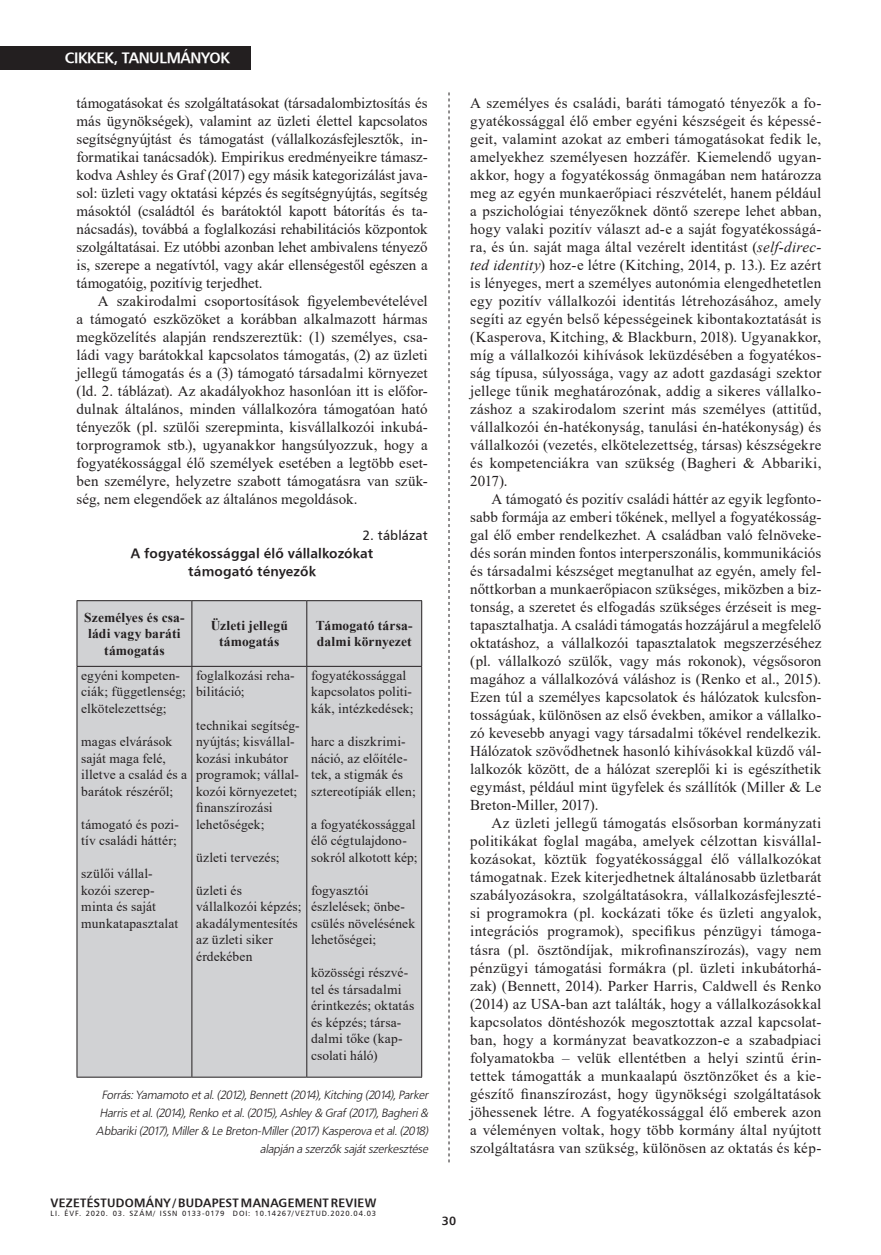
<style>
.page{position:relative;width:881px;height:1255px;background:#fff}
.page>*{position:absolute;margin:0;border:0;box-sizing:border-box;transform-origin:0 0}
.kenyérszöveg_opcioná{font:15px/18px "Times New Roman";letter-spacing:.01em;color:#231f20;text-align:justify}
.kenyérszöveg_tompa{font:15px/18px "Times New Roman";letter-spacing:.005em;color:#231f20;text-align:justify}
.t1{font:15px "H Humanist 777 BT Bold";letter-spacing:-.025em;color:#fff}
.kenyérszöveg_tompa-2{font:13.5px/16.5px "Times New Roman";letter-spacing:.01em;color:#231f20}
.kenyérszöveg_tompa-3{font:700 13.5px/16.5px "Times New Roman";letter-spacing:.01em;color:#231f20;text-align:center}
.Táblázat_cím{font:13.5px/18px "H Humanist 777 BT Bold";letter-spacing:.01em;color:#231f20;text-align:center}
.Táblázat_cím-2{font:13.5px "H Humanist 777 BT";letter-spacing:.005em;color:#231f20}
.kenyérszöveg_opcioná-2{font:italic 12px/18px "Humanist 777 Lt PFL";letter-spacing:.02em;color:#231f20;text-align:right}
.t2{font:12px "H Humanist 777 BT Bold";letter-spacing:.02em;color:#231f20}
.t3{font:7.5px "H Humanist 777 BT";letter-spacing:.105em;color:#231f20}
.s1{font-style:italic}
</style>
<div class="page">
<div style="left:0;top:46px;width:251px;height:23px;background:#231f20"></div>
<svg style="left:448px;top:92px;width:1px;height:1070px"></svg>
<div style="left:78px;top:601px;width:343px;height:475px;background:#d1d2d4"></div>
<hr style="left:77px;top:600px;width:115px;height:1px;background:#231f20">
<hr style="left:77px;top:601px;width:1px;height:65px;background:#231f20">
<hr style="left:192px;top:600px;width:115px;height:1px;background:#231f20">
<hr style="left:191px;top:601px;width:1px;height:65px;background:#231f20">
<hr style="left:307px;top:600px;width:115px;height:1px;background:#231f20">
<hr style="left:306px;top:601px;width:1px;height:65px;background:#231f20">
<hr style="left:421px;top:601px;width:1px;height:65px;background:#231f20">
<hr style="left:77px;top:666px;width:115px;height:1px;background:#231f20">
<hr style="left:77px;top:666px;width:1px;height:410px;background:#231f20">
<hr style="left:192px;top:666px;width:115px;height:1px;background:#231f20">
<hr style="left:191px;top:666px;width:1px;height:410px;background:#231f20">
<hr style="left:307px;top:666px;width:115px;height:1px;background:#231f20">
<hr style="left:306px;top:666px;width:1px;height:410px;background:#231f20">
<hr style="left:421px;top:666px;width:1px;height:410px;background:#231f20">
<hr style="left:77px;top:1076px;width:115px;height:1px;background:#231f20">
<hr style="left:192px;top:1076px;width:115px;height:1px;background:#231f20">
<hr style="left:307px;top:1076px;width:115px;height:1px;background:#231f20">
<p class="t1" style="left:65px;top:49px;width:166px">CIKKEK, TANULMÁNYOK</p>
<p class="kenyérszöveg_tompa" style="left:77px;top:94px;width:352px">támogatásokat és szolgáltatásokat (társadalombiztosítás és más ügynökségek), valamint az üzleti élettel kapcsolatos segítségnyújtást és támogatást (vállalkozásfejlesztők, in&shy;formatikai tanácsadók). Empirikus eredményeikre támasz&shy;kodva Ashley és Graf (2017) egy másik kategorizálást java&shy;sol: üzleti vagy oktatási képzés és segítségnyújtás, segítség másoktól (családtól és barátoktól kapott bátorítás és ta&shy;nácsadás), továbbá a foglalkozási rehabilitációs központok szolgáltatásai. Ez utóbbi azonban lehet ambivalens tényező is, szerepe a negatívtól, vagy akár ellenségestől egészen a támogatóig, pozitívig terjedhet.</p>
<p class="kenyérszöveg_opcioná" style="left:77px;top:292px;width:352px;text-indent:21px">A szakirodalmi csoportosítások figyelembevételével a támogató eszközöket a korábban alkalmazott hármas megközelítés alapján rendszereztük: (1) személyes, csa&shy;ládi vagy barátokkal kapcsolatos támogatás, (2) az üzleti jellegű támogatás és a (3) támogató társadalmi környezet (ld. 2. táblázat). Az akadályokhoz hasonlóan itt is előfor&shy;dulnak általános, minden vállalkozóra támogatóan ható tényezők (pl. szülői szerepminta, kisvállalkozói inkubá&shy;torprogramok stb.), ugyanakkor hangsúlyozzuk, hogy a fogyatékossággal élő személyek esetében a legtöbb eset&shy;ben személyre, helyzetre szabott támogatásra van szük&shy;ség, nem elegendőek az általános megoldások.</p>
<p class="Táblázat_cím-2" style="left:362px;top:527px;width:67px">2. táblázat</p>
<p class="Táblázat_cím" style="left:131px;top:544px;width:244px">A fogyatékossággal élő vállalkozókat támogató tényezők</p>
<p class="kenyérszöveg_tompa-3" style="left:84px;top:608px;width:102px">Személyes és csa&shy;ládi vagy baráti támogatás</p>
<p class="kenyérszöveg_tompa-3" style="left:211px;top:616px;width:79px">Üzleti jellegű támogatás</p>
<p class="kenyérszöveg_tompa-3" style="left:316px;top:616px;width:98px;text-align:left">Támogató társa&shy;dalmi környezet</p>
<p class="kenyérszöveg_tompa-2" style="left:81px;top:666px;width:106px">egyéni kompeten&shy;ciák; függetlenség; elkötelezettség;</p>
<p class="kenyérszöveg_tompa-2" style="left:81px;top:732px;width:107px">magas elvárások saját maga felé, illetve a család és a barátok részéről;</p>
<p class="kenyérszöveg_tompa-2" style="left:81px;top:815px;width:99px">támogató és pozi&shy;tív családi háttér;</p>
<p class="kenyérszöveg_tompa-2" style="left:81px;top:864px;width:98px">szülői vállal&shy;kozói szerep&shy;minta és saját munkatapasztalat</p>
<p class="kenyérszöveg_tompa-2" style="left:311px;top:666px;width:104px">fogyatékossággal kapcsolatos politi&shy;kák, intézkedések;</p>
<p class="kenyérszöveg_tompa-2" style="left:311px;top:732px;width:106px">harc a diszkrimi&shy;náció, az előítéle&shy;tek, a stigmák és sztereotípiák ellen;</p>
<p class="kenyérszöveg_tompa-2" style="left:311px;top:815px;width:108px">a fogyatékossággal élő cégtulajdono&shy;sokról alkotott kép;</p>
<p class="kenyérszöveg_tompa-2" style="left:311px;top:881px;width:105px">fogyasztói észlelések; önbe&shy;csülés növelésének lehetőségei;</p>
<p class="kenyérszöveg_tompa-2" style="left:311px;top:963px;width:105px">közösségi részvé&shy;tel és társadalmi érintkezés; oktatás és képzés; társa&shy;dalmi tőke (kap&shy;csolati háló)</p>
<p class="kenyérszöveg_opcioná-2" style="left:96px;top:1085px;width:335px">Forrás:Yamamoto etal.(2012),Bennett(2014),Kitching (2014),Parker Harrisetal.(2014),Renko etal.(2015),Ashley &amp; Graf(2017),Bagheri&amp; Abbariki(2017),Miller&amp; Le Breton-Miller(2017)Kasperova etal.(2018) alapján a szerzők sajátszerkesztése</p>
<p class="kenyérszöveg_tompa-2" style="left:196px;top:666px;width:100px">foglalkozási reha&shy;bilitáció;</p>
<p class="kenyérszöveg_tompa-2" style="left:196px;top:716px;width:105px">technikai segítség&shy;nyújtás; kisvállal&shy;kozási inkubátor programok; vállal&shy;kozói környezetet; finanszírozási lehetőségek;</p>
<p class="kenyérszöveg_tompa-2" style="left:196px;top:848px;width:85px">üzleti tervezés;</p>
<p class="kenyérszöveg_tompa-2" style="left:196px;top:881px;width:107px">üzleti és vállalkozói képzés; akadálymentesítés az üzleti siker érdekében</p>
<p class="kenyérszöveg_tompa" style="left:470px;top:94px;width:352px">A személyes és családi, baráti támogató tényezők a fo&shy;gyatékossággal élő ember egyéni készségeit és képessé&shy;geit, valamint azokat az emberi támogatásokat fedik le, amelyekhez személyesen hozzáfér. Kiemelendő ugyan&shy;akkor, hogy a fogyatékosság önmagában nem határozza meg az egyén munkaerőpiaci részvételét, hanem például a pszichológiai tényezőknek döntő szerepe lehet abban, hogy valaki pozitív választ ad-e a saját fogyatékosságá&shy;ra, és ún. saját maga által vezérelt identitást (<span class="s1">self-direc&shy;ted identity</span>) hoz-e létre (Kitching, 2014, p. 13.). Ez azért is lényeges, mert a személyes autonómia elengedhetetlen egy pozitív vállalkozói identitás létrehozásához, amely segíti az egyén belső képességeinek kibontakoztatását is (Kasperova, Kitching, &amp; Blackburn, 2018). Ugyanakkor, míg a vállalkozói kihívások leküzdésében a fogyatékos&shy;ság típusa, súlyossága, vagy az adott gazdasági szektor jellege tűnik meghatározónak, addig a sikeres vállalko&shy;záshoz a szakirodalom szerint más személyes (attitűd, vállalkozói én-hatékonyság, tanulási én-hatékonyság) és vállalkozói (vezetés, elkötelezettség, társas) készségekre és kompetenciákra van szükség (Bagheri &amp; Abbariki, 2017).</p>
<p class="kenyérszöveg_opcioná" style="left:470px;top:490px;width:352px;text-indent:21px">A támogató és pozitív családi háttér az egyik legfonto&shy;sabb formája az emberi tőkének, mellyel a fogyatékosság&shy;gal élő ember rendelkezhet. A családban való felnöveke&shy;dés során minden fontos interperszonális, kommunikációs és társadalmi készséget megtanulhat az egyén, amely fel&shy;nőttkorban a munkaerőpiacon szükséges, miközben a biz&shy;tonság, a szeretet és elfogadás szükséges érzéseit is meg&shy;tapasztalhatja. A családi támogatás hozzájárul a megfelelő oktatáshoz, a vállalkozói tapasztalatok megszerzéséhez (pl. vállalkozó szülők, vagy más rokonok), végsősoron magához a vállalkozóvá váláshoz is (Renko et al., 2015).<br>Ezen túl a személyes kapcsolatok és hálózatok kulcsfon&shy;tosságúak, különösen az első években, amikor a vállalko&shy;zó kevesebb anyagi vagy társadalmi tőkével rendelkezik.<br>Hálózatok szövődhetnek hasonló kihívásokkal küzdő vál&shy;lalkozók között, de a hálózat szereplői ki is egészíthetik egymást, például mint ügyfelek és szállítók (Miller &amp; Le Breton-Miller, 2017).</p>
<p class="kenyérszöveg_opcioná" style="left:470px;top:814px;width:352px;text-indent:21px">Az üzleti jellegű támogatás elsősorban kormányzati politikákat foglal magába, amelyek célzottan kisvállal&shy;kozásokat, köztük fogyatékossággal élő vállalkozókat támogatnak. Ezek kiterjedhetnek általánosabb üzletbarát szabályozásokra, szolgáltatásokra, vállalkozásfejleszté&shy;si programokra (pl. kockázati tőke és üzleti angyalok, integrációs programok), specifikus pénzügyi támoga&shy;tásra (pl. ösztöndíjak, mikrofinanszírozás), vagy nem pénzügyi támogatási formákra (pl. üzleti inkubátorhá&shy;zak) (Bennett, 2014). Parker Harris, Caldwell és Renko (2014) az USA-ban azt találták, hogy a vállalkozásokkal kapcsolatos döntéshozók megosztottak azzal kapcsolat&shy;ban, hogy a kormányzat beavatkozzon-e a szabadpiaci folyamatokba – velük ellentétben a helyi szintű érin&shy;tettek támogatták a munkaalapú ösztönzőket és a kie&shy;gészítő finanszírozást, hogy ügynökségi szolgáltatások jöhessenek létre. A fogyatékossággal élő emberek azon a véleményen voltak, hogy több kormány által nyújtott szolgáltatásra van szükség, különösen az oktatás és kép-</p>
<p class="t2" style="left:51px;top:1194px;width:327px">VEZETÉSTUDOMÁNY / BUDAPEST MANAGEMENT REVIEW</p>
<p class="t3" style="left:51px;top:1208px;width:327px">LI. ÉVF. 2020. 03. SZÁM/ ISSN 0133-0179 DOI: 10.14267/VEZTUD.2020.04.03</p>
<p class="t2" style="left:441px;top:1212px;width:16px">30</p>
</div>
